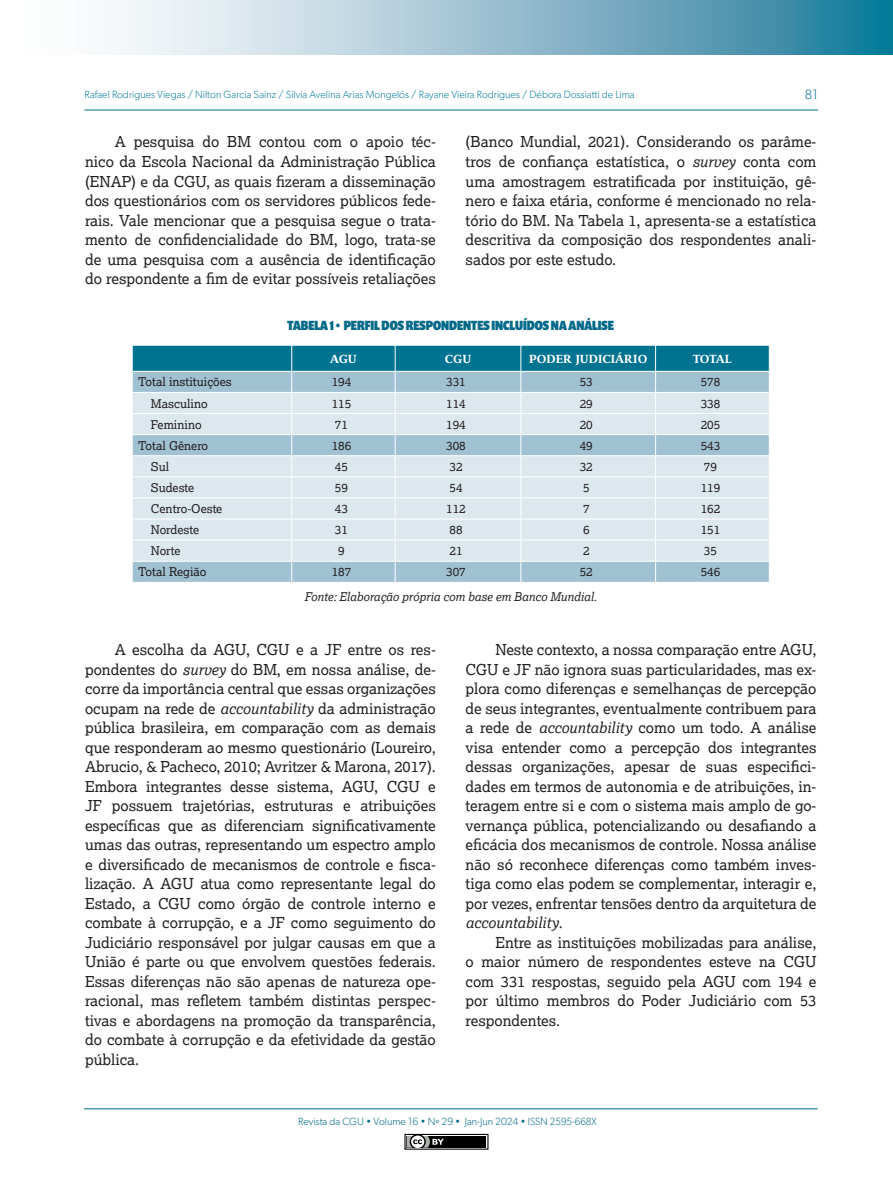
<style>
.page{position:relative;width:893px;height:1191px;background:#fff}
.page>*{position:absolute;margin:0;border:0;box-sizing:border-box;transform-origin:0 0}
.TEXTO_DUAS_COLUNAS{font:15px/19.5px "Lexia";color:#231f20;text-align:justify}
.TITULO_TABELA_E_GRAFICO{font:900 13.5px "Prenton RP Cond";color:#006988;scale:.93 1}
.t1{font:300 13.5px "Gibson";color:#006988}
.CÉLULA_INTERNA_ESQUERDA{font:12px "Lexia";color:#231f20}
.FONTE_DE_DADOS_TABELA_E_GRAFICO{font:italic 12px "Lexia";color:#231f20}
.CÉLULA_CABEÇALHO_E_TOTAL_TEXTO{font:700 12px "Goodchild Pro";color:#fff}
.t2{font:300 10.5px "Gibson";color:#087d9a}
.t3{font:300 10.5px "Gibson";color:#006988}
.s1{font-style:italic}
</style>
<div class="page">
<svg style="left:113px;top:0;width:780px;height:54px;background:#92bdce"></svg>
<hr style="left:84px;top:110px;width:734px;height:1px;background:#006988">
<hr style="left:84px;top:1108px;width:734px;height:1px;background:#006988">
<div style="left:404px;top:1133px;width:84px;height:16px;border:1px solid #000"></div>
<div style="left:407px;top:1135px;width:79px;height:12px;background:#000"></div>
<svg style="left:407px;top:1135px;width:37px;height:12px"></svg>
<svg style="left:132px;top:345px;width:638px;height:237px;background:#b7d3de"></svg>
<p class="t2" style="left:84px;top:88px;width:552px">Rafael Rodrigues Viegas / Nilton Garcia Sainz / Silvia Avelina Arias Mongelós / Rayane Vieira Rodrigues / Débora Dossiatti de Lima</p>
<p class="t1" style="left:805px;top:86px;width:15px">81</p>
<p class="TEXTO_DUAS_COLUNAS" style="left:85px;top:132px;width:352px;text-indent:30px">A pesquisa do BM contou com o apoio téc&shy;nico da Escola Nacional da Administração Pública (ENAP) e da CGU, as quais fizeram a disseminação dos questionários com os servidores públicos fede&shy;rais. Vale mencionar que a pesquisa segue o trata&shy;mento de confidencialidade do BM, logo, trata-se de uma pesquisa com a ausência de identificação do respondente a fim de evitar possíveis retaliações</p>
<p class="TEXTO_DUAS_COLUNAS" style="left:466px;top:132px;width:352px">(Banco Mundial, 2021). Considerando os parâme&shy;tros de confiança estatística, o <span class="s1">survey</span> conta com uma amostragem estratificada por instituição, gê&shy;nero e faixa etária, conforme é mencionado no rela&shy;tório do BM. Na Tabela 1, apresenta-se a estatística descritiva da composição dos respondentes anali&shy;sados por este estudo.</p>
<p class="TITULO_TABELA_E_GRAFICO" style="left:288px;top:317px;width:352px">TABELA 1 • PERFIL DOS RESPONDENTES INCLUÍDOS NA ANÁLISE</p>
<p class="CÉLULA_CABEÇALHO_E_TOTAL_TEXTO" style="left:330px;top:352px;width:28px">AGU</p>
<p class="CÉLULA_CABEÇALHO_E_TOTAL_TEXTO" style="left:445px;top:352px;width:28px">CGU</p>
<p class="CÉLULA_CABEÇALHO_E_TOTAL_TEXTO" style="left:529px;top:352px;width:120px">PODER JUDICIÁRIO</p>
<p class="CÉLULA_CABEÇALHO_E_TOTAL_TEXTO" style="left:693px;top:352px;width:41px">TOTAL</p>
<p class="CÉLULA_INTERNA_ESQUERDA" style="left:138px;top:374px;width:95px">Total instituições</p>
<p class="CÉLULA_INTERNA_ESQUERDA" style="left:332px;top:374px;width:21px">194</p>
<p class="CÉLULA_INTERNA_ESQUERDA" style="left:446px;top:374px;width:21px">331</p>
<p class="CÉLULA_INTERNA_ESQUERDA" style="left:580px;top:374px;width:15px">53</p>
<p class="CÉLULA_INTERNA_ESQUERDA" style="left:701px;top:374px;width:21px">578</p>
<p class="CÉLULA_INTERNA_ESQUERDA" style="left:151px;top:395px;width:58px">Masculino</p>
<p class="CÉLULA_INTERNA_ESQUERDA" style="left:332px;top:395px;width:21px">115</p>
<p class="CÉLULA_INTERNA_ESQUERDA" style="left:446px;top:395px;width:21px">114</p>
<p class="CÉLULA_INTERNA_ESQUERDA" style="left:580px;top:395px;width:15px">29</p>
<p class="CÉLULA_INTERNA_ESQUERDA" style="left:701px;top:395px;width:21px">338</p>
<p class="CÉLULA_INTERNA_ESQUERDA" style="left:151px;top:417px;width:52px">Feminino</p>
<p class="CÉLULA_INTERNA_ESQUERDA" style="left:335px;top:417px;width:15px">71</p>
<p class="CÉLULA_INTERNA_ESQUERDA" style="left:446px;top:417px;width:21px">194</p>
<p class="CÉLULA_INTERNA_ESQUERDA" style="left:580px;top:417px;width:15px">20</p>
<p class="CÉLULA_INTERNA_ESQUERDA" style="left:701px;top:417px;width:21px">205</p>
<p class="CÉLULA_INTERNA_ESQUERDA" style="left:138px;top:438px;width:71px">Total Gênero</p>
<p class="CÉLULA_INTERNA_ESQUERDA" style="left:332px;top:438px;width:21px">186</p>
<p class="CÉLULA_INTERNA_ESQUERDA" style="left:446px;top:438px;width:21px">308</p>
<p class="CÉLULA_INTERNA_ESQUERDA" style="left:580px;top:438px;width:15px">49</p>
<p class="CÉLULA_INTERNA_ESQUERDA" style="left:701px;top:438px;width:21px">543</p>
<p class="CÉLULA_INTERNA_ESQUERDA" style="left:151px;top:459px;width:20px">Sul</p>
<p class="CÉLULA_INTERNA_ESQUERDA" style="left:335px;top:459px;width:15px">45</p>
<p class="CÉLULA_INTERNA_ESQUERDA" style="left:450px;top:459px;width:15px">32</p>
<p class="CÉLULA_INTERNA_ESQUERDA" style="left:580px;top:459px;width:15px">32</p>
<p class="CÉLULA_INTERNA_ESQUERDA" style="left:704px;top:459px;width:15px">79</p>
<p class="CÉLULA_INTERNA_ESQUERDA" style="left:151px;top:480px;width:45px">Sudeste</p>
<p class="CÉLULA_INTERNA_ESQUERDA" style="left:335px;top:480px;width:15px">59</p>
<p class="CÉLULA_INTERNA_ESQUERDA" style="left:450px;top:480px;width:15px">54</p>
<p class="CÉLULA_INTERNA_ESQUERDA" style="left:583px;top:480px;width:8px">5</p>
<p class="CÉLULA_INTERNA_ESQUERDA" style="left:701px;top:480px;width:21px">119</p>
<p class="CÉLULA_INTERNA_ESQUERDA" style="left:151px;top:501px;width:73px">Centro-Oeste</p>
<p class="CÉLULA_INTERNA_ESQUERDA" style="left:335px;top:501px;width:15px">43</p>
<p class="CÉLULA_INTERNA_ESQUERDA" style="left:446px;top:501px;width:21px">112</p>
<p class="CÉLULA_INTERNA_ESQUERDA" style="left:583px;top:501px;width:8px">7</p>
<p class="CÉLULA_INTERNA_ESQUERDA" style="left:701px;top:501px;width:21px">162</p>
<p class="CÉLULA_INTERNA_ESQUERDA" style="left:151px;top:522px;width:50px">Nordeste</p>
<p class="CÉLULA_INTERNA_ESQUERDA" style="left:335px;top:522px;width:15px">31</p>
<p class="CÉLULA_INTERNA_ESQUERDA" style="left:450px;top:522px;width:15px">88</p>
<p class="CÉLULA_INTERNA_ESQUERDA" style="left:583px;top:522px;width:8px">6</p>
<p class="CÉLULA_INTERNA_ESQUERDA" style="left:701px;top:522px;width:21px">151</p>
<p class="CÉLULA_INTERNA_ESQUERDA" style="left:151px;top:543px;width:31px">Norte</p>
<p class="CÉLULA_INTERNA_ESQUERDA" style="left:338px;top:543px;width:8px">9</p>
<p class="CÉLULA_INTERNA_ESQUERDA" style="left:450px;top:543px;width:15px">21</p>
<p class="CÉLULA_INTERNA_ESQUERDA" style="left:583px;top:543px;width:8px">2</p>
<p class="CÉLULA_INTERNA_ESQUERDA" style="left:704px;top:543px;width:15px">35</p>
<p class="CÉLULA_INTERNA_ESQUERDA" style="left:138px;top:564px;width:70px">Total Região</p>
<p class="CÉLULA_INTERNA_ESQUERDA" style="left:332px;top:564px;width:21px">187</p>
<p class="CÉLULA_INTERNA_ESQUERDA" style="left:446px;top:564px;width:21px">307</p>
<p class="CÉLULA_INTERNA_ESQUERDA" style="left:580px;top:564px;width:15px">52</p>
<p class="CÉLULA_INTERNA_ESQUERDA" style="left:701px;top:564px;width:21px">546</p>
<p class="FONTE_DE_DADOS_TABELA_E_GRAFICO" style="left:304px;top:589px;width:294px">Fonte: Elaboração própria com base em Banco Mundial.</p>
<p class="TEXTO_DUAS_COLUNAS" style="left:85px;top:639px;width:352px;text-indent:30px">A escolha da AGU, CGU e a JF entre os res&shy;pondentes do <span class="s1">survey</span> do BM, em nossa análise, de&shy;corre da importância central que essas organizações ocupam na rede de <span class="s1">accountability</span> da administração pública brasileira, em comparação com as demais que responderam ao mesmo questionário (Loureiro, Abrucio, &amp; Pacheco, 2010; Avritzer &amp; Marona, 2017).<br>Embora integrantes desse sistema, AGU, CGU e JF possuem trajetórias, estruturas e atribuições específicas que as diferenciam significativamente umas das outras, representando um espectro amplo e diversificado de mecanismos de controle e fisca&shy;lização. A AGU atua como representante legal do Estado, a CGU como órgão de controle interno e combate à corrupção, e a JF como seguimento do Judiciário responsável por julgar causas em que a União é parte ou que envolvem questões federais.<br>Essas diferenças não são apenas de natureza ope&shy;racional, mas refletem também distintas perspec&shy;tivas e abordagens na promoção da transparência, do combate à corrupção e da efetividade da gestão pública.</p>
<p class="TEXTO_DUAS_COLUNAS" style="left:466px;top:639px;width:352px;text-indent:30px">Neste contexto, a nossa comparação entre AGU, CGU e JF não ignora suas particularidades, mas ex&shy;plora como diferenças e semelhanças de percepção de seus integrantes, eventualmente contribuem para a rede de <span class="s1">accountability</span> como um todo. A análise visa entender como a percepção dos integrantes dessas organizações, apesar de suas especifici&shy;dades em termos de autonomia e de atribuições, in&shy;teragem entre si e com o sistema mais amplo de go&shy;vernança pública, potencializando ou desafiando a eficácia dos mecanismos de controle. Nossa análise não só reconhece diferenças como também inves&shy;tiga como elas podem se complementar, interagir e, por vezes, enfrentar tensões dentro da arquitetura de <span class="s1">accountability</span>.</p>
<p class="TEXTO_DUAS_COLUNAS" style="left:466px;top:932px;width:352px;text-indent:30px">Entre as instituições mobilizadas para análise, o maior número de respondentes esteve na CGU com 331 respostas, seguido pela AGU com 194 e por último membros do Poder Judiciário com 53 respondentes.</p>
<p class="t3" style="left:298px;top:1115px;width:300px">Revista da CGU • Volume 16 • Nº 29 • Jan-Jun 2024 • ISSN 2595-668X</p>
</div>
